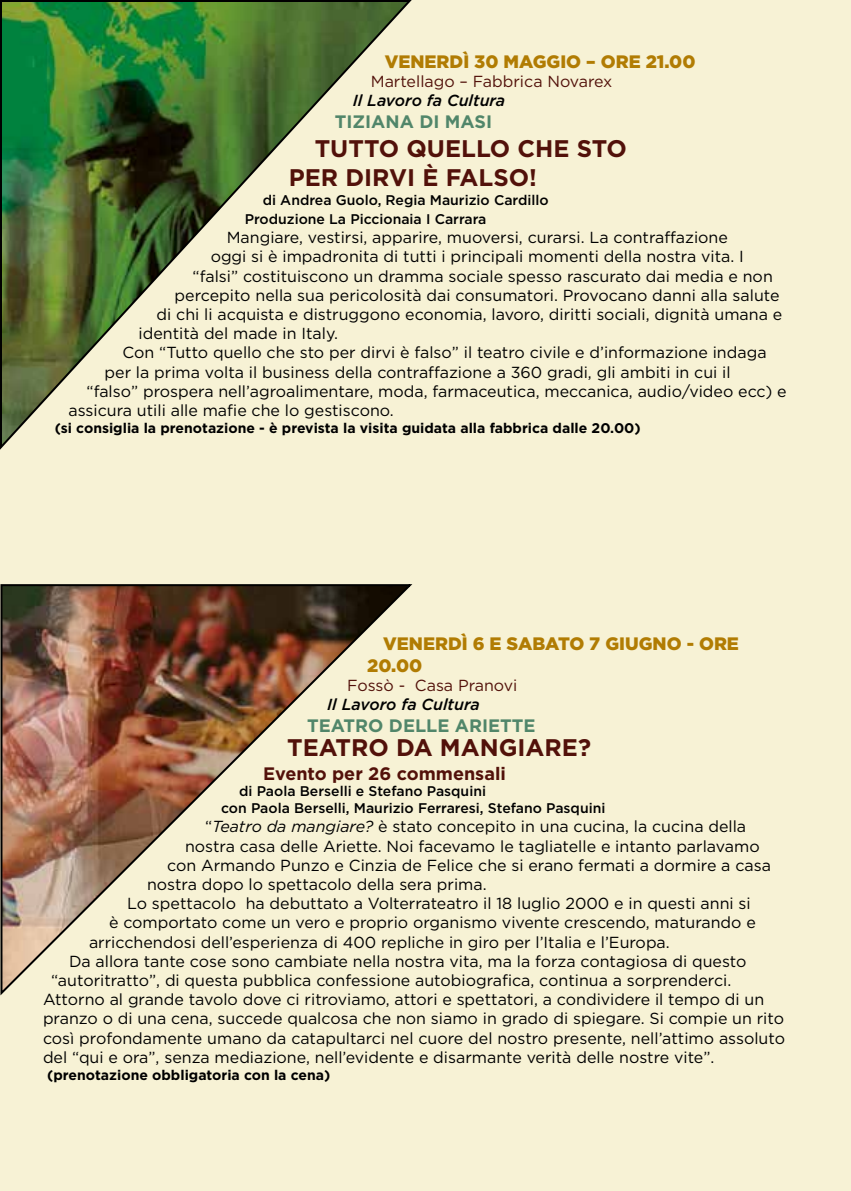
<style>
.page{position:relative;width:851px;height:1191px;background:#fff}
.page>*{position:absolute;margin:0;border:0;box-sizing:border-box;transform-origin:0 0}
.t1{font:700 24px/28.8px "Gotham HTF";color:#52110a}
.t2{font:900 18px/21.6px "Gotham HTF";color:#b17c03}
.t3{font:700 18px "Gotham HTF";color:#51866a}
.t4{font:700 18px "Gotham HTF";color:#52110a}
.t5{font:16px "Gotham HTF";color:#000}
.t6{font:16px "Gotham HTF";color:#52110a}
.t7{font:italic 500 16px "Gotham HTF";color:#000}
.t8{font:500 14px/19.2px "Gotham HTF";color:#000}
.t9{font:700 14px "Gotham HTF";color:#000}
.s1{font-style:italic}
</style>
<div class="page">
<div style="left:0;top:0;width:850px;height:1191px;background:#f7f2d5"></div>
<img style="left:0;top:0;width:412px;height:450px">
<img style="left:0;top:584px;width:412px;height:412px">
<p class="t2" style="left:385px;top:50px;width:312px">VENERDÌ 30 MAGGIO – ORE 21.00</p>
<p class="t6" style="left:371px;top:73px;width:243px">Martellago – Fabbrica Novarex</p>
<p class="t7" style="left:353px;top:92px;width:154px">Il Lavoro fa Cultura</p>
<p class="t3" style="left:335px;top:111px;width:159px">TIZIANA DI MASI</p>
<h1 class="t1" style="left:289px;top:133px;width:340px;text-indent:26px">TUTTO QUELLO CHE STO<br>PER DIRVI È FALSO!</h1>
<p class="t8" style="left:245px;top:190px;width:305px;text-indent:18px">di Andrea Guolo, Regia Maurizio Cardillo<br>Produzione La Piccionaia I Carrara</p>
<p class="t5" style="left:227px;top:229px;width:502px">Mangiare, vestirsi, apparire, muoversi, curarsi. La contraffazione</p>
<p class="t5" style="left:211px;top:248px;width:534px">oggi si è impadronita di tutti i principali momenti della nostra vita. I</p>
<p class="t5" style="left:193px;top:267px;width:581px">“falsi” costituiscono un dramma sociale spesso rascurato dai media e non</p>
<p class="t5" style="left:175px;top:286px;width:606px">percepito nella sua pericolosità dai consumatori. Provocano danni alla salute</p>
<p class="t5" style="left:157px;top:305px;width:627px">di chi li acquista e distruggono economia, lavoro, diritti sociali, dignità umana e</p>
<p class="t5" style="left:139px;top:325px;width:201px">identità del made in Italy.</p>
<p class="t5" style="left:123px;top:344px;width:645px">Con “Tutto quello che sto per dirvi è falso” il teatro civile e d’informazione indaga</p>
<p class="t5" style="left:105px;top:363px;width:627px">per la prima volta il business della contraffazione a 360 gradi, gli ambiti in cui il</p>
<p class="t5" style="left:87px;top:382px;width:701px">“falso” prospera nell’agroalimentare, moda, farmaceutica, meccanica, audio/video ecc) e</p>
<p class="t5" style="left:69px;top:401px;width:327px">assicura utili alle mafie che lo gestiscono.</p>
<p class="t9" style="left:55px;top:420px;width:587px">(si consiglia la prenotazione - è prevista la visita guidata alla fabbrica dalle 20.00)</p>
<p class="t2" style="left:367px;top:632px;width:373px;text-indent:16px">VENERDÌ 6 E SABATO 7 GIUGNO - ORE<br>20.00</p>
<p class="t6" style="left:347px;top:676px;width:172px">Fossò - Casa Pranovi</p>
<p class="t7" style="left:327px;top:695px;width:154px">Il Lavoro fa Cultura</p>
<p class="t3" style="left:307px;top:715px;width:230px">TEATRO DELLE ARIETTE</p>
<h1 class="t1" style="left:287px;top:732px;width:305px">TEATRO DA MANGIARE?</h1>
<p class="t4" style="left:263px;top:763px;width:244px">Evento per 26 commensali</p>
<p class="t8" style="left:221px;top:782px;width:385px;line-height:16.8px;text-indent:18px">di Paola Berselli e Stefano Pasquini<br>con Paola Berselli, Maurizio Ferraresi, Stefano Pasquini</p>
<p class="t5" style="left:205px;top:818px;width:542px">“<span class="s1">Teatro da mangiare?</span> è stato concepito in una cucina, la cucina della</p>
<p class="t5" style="left:185px;top:837px;width:576px">nostra casa delle Ariette. Noi facevamo le tagliatelle e intanto parlavamo</p>
<p class="t5" style="left:167px;top:856px;width:605px">con Armando Punzo e Cinzia de Felice che si erano fermati a dormire a casa</p>
<p class="t5" style="left:147px;top:875px;width:341px">nostra dopo lo spettacolo della sera prima.</p>
<p class="t5" style="left:127px;top:894px;width:625px">Lo spettacolo ha debuttato a Volterrateatro il 18 luglio 2000 e in questi anni si</p>
<p class="t5" style="left:109px;top:914px;width:648px">è comportato come un vero e proprio organismo vivente crescendo, maturando e</p>
<p class="t5" style="left:89px;top:933px;width:582px">arricchendosi dell’esperienza di 400 repliche in giro per l’Italia e l’Europa.</p>
<p class="t5" style="left:69px;top:952px;width:678px">Da allora tante cose sono cambiate nella nostra vita, ma la forza contagiosa di questo</p>
<p class="t5" style="left:51px;top:971px;width:681px">“autoritratto”, di questa pubblica confessione autobiografica, continua a sorprenderci.</p>
<p class="t5" style="left:43px;top:990px;width:722px">Attorno al grande tavolo dove ci ritroviamo, attori e spettatori, a condividere il tempo di un</p>
<p class="t5" style="left:43px;top:1010px;width:742px">pranzo o di una cena, succede qualcosa che non siamo in grado di spiegare. Si compie un rito</p>
<p class="t5" style="left:43px;top:1029px;width:743px">così profondamente umano da catapultarci nel cuore del nostro presente, nell’attimo assoluto</p>
<p class="t5" style="left:43px;top:1048px;width:672px">del “qui e ora”, senza mediazione, nell’evidente e disarmante verità delle nostre vite”.</p>
<p class="t9" style="left:47px;top:1066px;width:285px">(prenotazione obbligatoria con la cena)</p>
</div>
